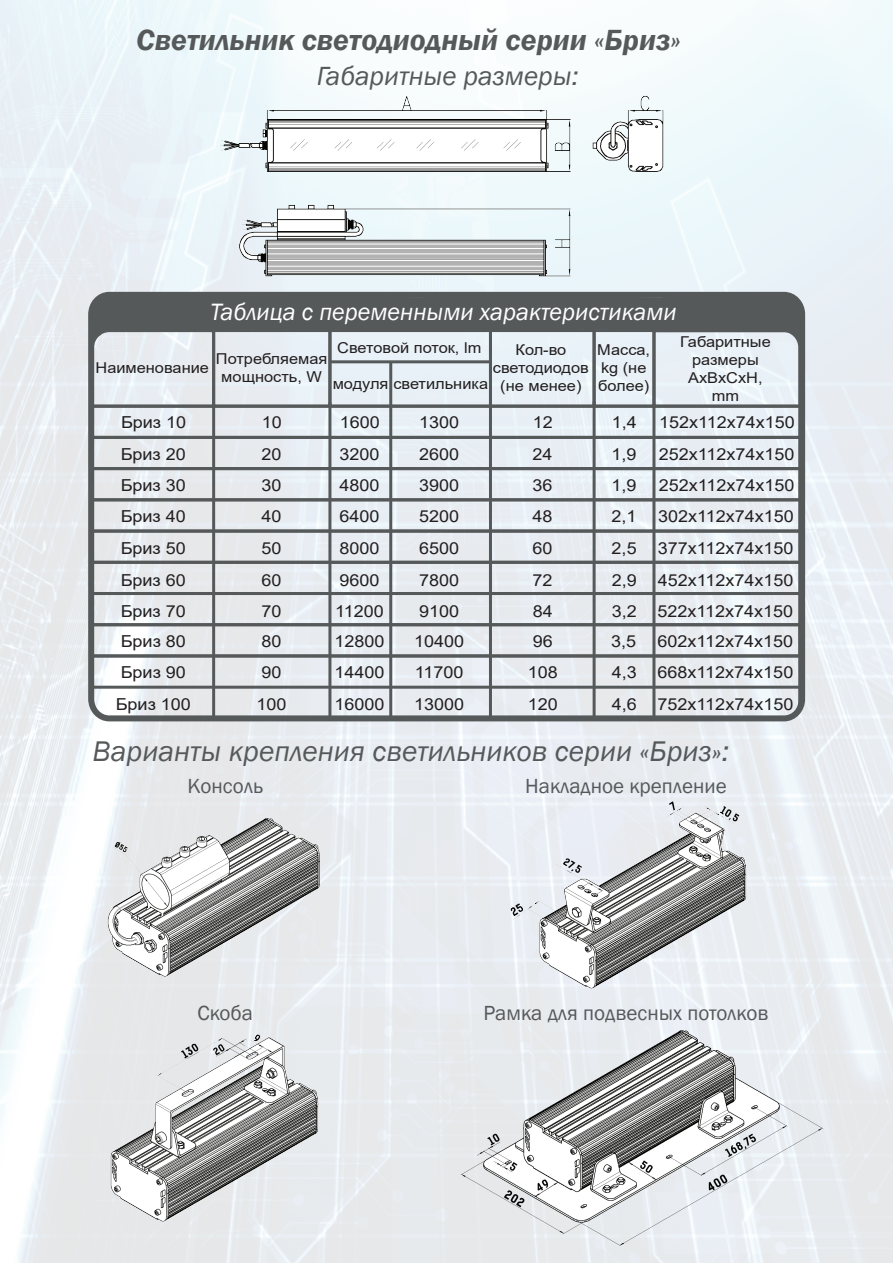
<style>
.page{position:relative;width:893px;height:1263px;background:#fff}
.page>*{position:absolute;margin:0;border:0;box-sizing:border-box;transform-origin:0 0}
.t1{font:italic 600 30px "Franklin Gothic";color:#56595a}
.t2{font:italic 29.25px "Franklin Gothic";color:#56595a}
.t3{font:italic 27px "Franklin Gothic";color:#56595a}
.t4{font:italic 24.3px "Franklin Gothic";color:#fff}
.t5{font:21px "Franklin Gothic";color:#56595a}
.t6{font:16.5px "Arial";color:#231f20;scale:1.09 1}
.t7{font:15px/18px "Arial";color:#231f20;text-align:center;scale:1.09 1}
</style>
<div class="page">
<img style="left:0;top:0;width:893px;height:1263px">
<div style="left:328px;top:329px;width:164px;height:79px;border:3px solid #56595a"></div>
<div style="left:489px;top:329px;width:107px;height:79px;border:3px solid #56595a"></div>
<div style="left:593px;top:329px;width:62px;height:79px;border:3px solid #56595a"></div>
<hr style="left:331px;top:360px;width:159px;height:3px;background:#56595a">
<svg style="left:90px;top:340px;width:127px;height:381px;background:#e8ebee"></svg>
<hr style="left:389px;top:362px;width:3px;height:356px;background:#56595a">
<div style="left:652px;top:329px;width:151px;height:79px;border:3px solid #56595a"></div>
<div style="left:91px;top:405px;width:713px;height:34px;border:3px solid #56595a"></div>
<div style="left:91px;top:436px;width:712px;height:34px;border:3px solid #56595a"></div>
<div style="left:91px;top:467px;width:713px;height:34px;border:3px solid #56595a"></div>
<div style="left:90px;top:498px;width:713px;height:34px;border:3px solid #56595a"></div>
<div style="left:90px;top:529px;width:713px;height:35px;border:3px solid #56595a"></div>
<div style="left:90px;top:561px;width:713px;height:34px;border:3px solid #56595a"></div>
<div style="left:91px;top:592px;width:712px;height:34px;border:3px solid #56595a"></div>
<div style="left:89px;top:623px;width:713px;height:34px;border:3px solid #56595a"></div>
<hr style="left:212px;top:405px;width:3px;height:313px;background:#56595a">
<hr style="left:328px;top:403px;width:3px;height:315px;background:#56595a">
<hr style="left:489px;top:403px;width:3px;height:315px;background:#56595a">
<hr style="left:593px;top:401px;width:3px;height:317px;background:#56595a">
<hr style="left:652px;top:405px;width:3px;height:313px;background:#56595a">
<svg style="left:675px;top:340px;width:128px;height:381px;background:#dfe4e9"></svg>
<svg style="left:85px;top:291px;width:722px;height:49px;background:#737779"></svg>
<div style="left:88px;top:292px;width:717px;height:429px;border:6px solid #56595a;border-radius:19px"></div>
<div style="left:91px;top:654px;width:712px;height:35px;border:3px solid #56595a"></div>
<img style="left:196px;top:87px;width:485px;height:208px">
<img style="left:74px;top:1026px;width:280px;height:201px">
<img style="left:495px;top:788px;width:280px;height:210px">
<img style="left:73px;top:793px;width:281px;height:200px">
<img style="left:435px;top:1026px;width:400px;height:222px">
<h1 class="t1" style="left:136px;top:21px;width:546px">Светильник светодиодный серии «Бриз»</h1>
<h3 class="t3" style="left:317px;top:60px;width:263px">Габаритные размеры:</h3>
<h3 class="t4" style="left:210px;top:296px;width:468px">Таблица с переменными характеристиками</h3>
<p class="t7" style="left:96px;top:358px;width:106px">Наименование</p>
<p class="t7" style="left:337px;top:338px;width:134px">Световой поток, lm</p>
<p class="t7" style="left:333px;top:374px;width:144px">модуля светильника</p>
<p class="t7" style="left:493px;top:341px;width:90px">Кол-во светодиодов (не менее)</p>
<p class="t7" style="left:216px;top:350px;width:104px">Потребляемая мощность, W</p>
<p class="t7" style="left:597px;top:341px;width:50px;text-align:left">Масса, kg (не более)</p>
<p class="t7" style="left:680px;top:332px;width:85px">Габаритные размеры<br>АхВхСхН, mm</p>
<p class="t6" style="left:121px;top:411px;width:61px">Бриз 10</p>
<p class="t6" style="left:612px;top:411px;width:24px">1,4</p>
<p class="t6" style="left:659px;top:411px;width:126px">152х112х74х150</p>
<p class="t6" style="left:262px;top:411px;width:20px">10</p>
<p class="t6" style="left:340px;top:411px;width:38px">1600</p>
<p class="t6" style="left:419px;top:411px;width:38px">1300</p>
<p class="t6" style="left:533px;top:416px;width:20px">12</p>
<p class="t6" style="left:121px;top:443px;width:61px">Бриз 20</p>
<p class="t6" style="left:261px;top:443px;width:20px">20</p>
<p class="t6" style="left:339px;top:443px;width:38px">3200</p>
<p class="t6" style="left:419px;top:443px;width:38px">2600</p>
<p class="t6" style="left:533px;top:443px;width:20px">24</p>
<p class="t6" style="left:612px;top:448px;width:24px">1,9</p>
<p class="t6" style="left:659px;top:443px;width:126px">252х112х74х150</p>
<p class="t6" style="left:121px;top:474px;width:61px">Бриз 30</p>
<p class="t6" style="left:612px;top:479px;width:24px">1,9</p>
<p class="t6" style="left:659px;top:474px;width:126px">252х112х74х150</p>
<p class="t6" style="left:261px;top:505px;width:20px">40</p>
<p class="t6" style="left:339px;top:505px;width:38px">6400</p>
<p class="t6" style="left:419px;top:505px;width:38px">5200</p>
<p class="t6" style="left:533px;top:505px;width:20px">48</p>
<p class="t6" style="left:261px;top:474px;width:20px">30</p>
<p class="t6" style="left:339px;top:474px;width:38px">4800</p>
<p class="t6" style="left:419px;top:474px;width:38px">3900</p>
<p class="t6" style="left:533px;top:474px;width:20px">36</p>
<p class="t6" style="left:121px;top:505px;width:61px">Бриз 40</p>
<p class="t6" style="left:612px;top:510px;width:24px">2,1</p>
<p class="t6" style="left:658px;top:505px;width:126px">302х112х74х150</p>
<p class="t6" style="left:261px;top:536px;width:20px">50</p>
<p class="t6" style="left:339px;top:536px;width:38px">8000</p>
<p class="t6" style="left:419px;top:536px;width:38px">6500</p>
<p class="t6" style="left:533px;top:536px;width:20px">60</p>
<p class="t6" style="left:121px;top:536px;width:61px">Бриз 50</p>
<p class="t6" style="left:612px;top:536px;width:24px">2,5</p>
<p class="t6" style="left:658px;top:536px;width:126px">377х112х74х150</p>
<p class="t6" style="left:261px;top:568px;width:20px">60</p>
<p class="t6" style="left:339px;top:568px;width:38px">9600</p>
<p class="t6" style="left:419px;top:568px;width:38px">7800</p>
<p class="t6" style="left:533px;top:568px;width:20px">72</p>
<p class="t6" style="left:121px;top:568px;width:61px">Бриз 60</p>
<p class="t6" style="left:612px;top:574px;width:24px">2,9</p>
<p class="t6" style="left:658px;top:568px;width:126px">452х112х74х150</p>
<p class="t6" style="left:261px;top:599px;width:20px">70</p>
<p class="t6" style="left:335px;top:599px;width:46px">11200</p>
<p class="t6" style="left:419px;top:599px;width:38px">9100</p>
<p class="t6" style="left:533px;top:599px;width:20px">84</p>
<p class="t6" style="left:121px;top:599px;width:61px">Бриз 70</p>
<p class="t6" style="left:612px;top:605px;width:24px">3,2</p>
<p class="t6" style="left:658px;top:599px;width:126px">522х112х74х150</p>
<p class="t6" style="left:261px;top:630px;width:20px">80</p>
<p class="t6" style="left:334px;top:630px;width:47px">12800</p>
<p class="t6" style="left:414px;top:630px;width:47px">10400</p>
<p class="t6" style="left:533px;top:630px;width:20px">96</p>
<p class="t6" style="left:121px;top:630px;width:61px">Бриз 80</p>
<p class="t6" style="left:611px;top:630px;width:24px">3,5</p>
<p class="t6" style="left:658px;top:630px;width:126px">602х112х74х150</p>
<p class="t6" style="left:261px;top:661px;width:20px">90</p>
<p class="t6" style="left:334px;top:661px;width:47px">14400</p>
<p class="t6" style="left:415px;top:661px;width:46px">11700</p>
<p class="t6" style="left:528px;top:661px;width:29px">108</p>
<p class="t6" style="left:121px;top:661px;width:61px">Бриз 90</p>
<p class="t6" style="left:612px;top:661px;width:24px">4,3</p>
<p class="t6" style="left:658px;top:661px;width:126px">668х112х74х150</p>
<p class="t6" style="left:256px;top:693px;width:29px">100</p>
<p class="t6" style="left:334px;top:693px;width:47px">16000</p>
<p class="t6" style="left:414px;top:693px;width:47px">13000</p>
<p class="t6" style="left:528px;top:693px;width:29px">120</p>
<p class="t6" style="left:116px;top:693px;width:70px">Бриз 100</p>
<p class="t6" style="left:612px;top:693px;width:24px">4,6</p>
<p class="t6" style="left:658px;top:693px;width:126px">752х112х74х150</p>
<h2 class="t2" style="left:93px;top:733px;width:638px">Варианты крепления светильников серии «Бриз»:</h2>
<p class="t5" style="left:188px;top:773px;width:77px">Консоль</p>
<p class="t5" style="left:197px;top:1000px;width:57px">Скоба</p>
<p class="t5" style="left:525px;top:773px;width:203px">Накладное крепление</p>
<p class="t5" style="left:483px;top:1000px;width:287px">Рамка для подвесных потолков</p>
</div>
